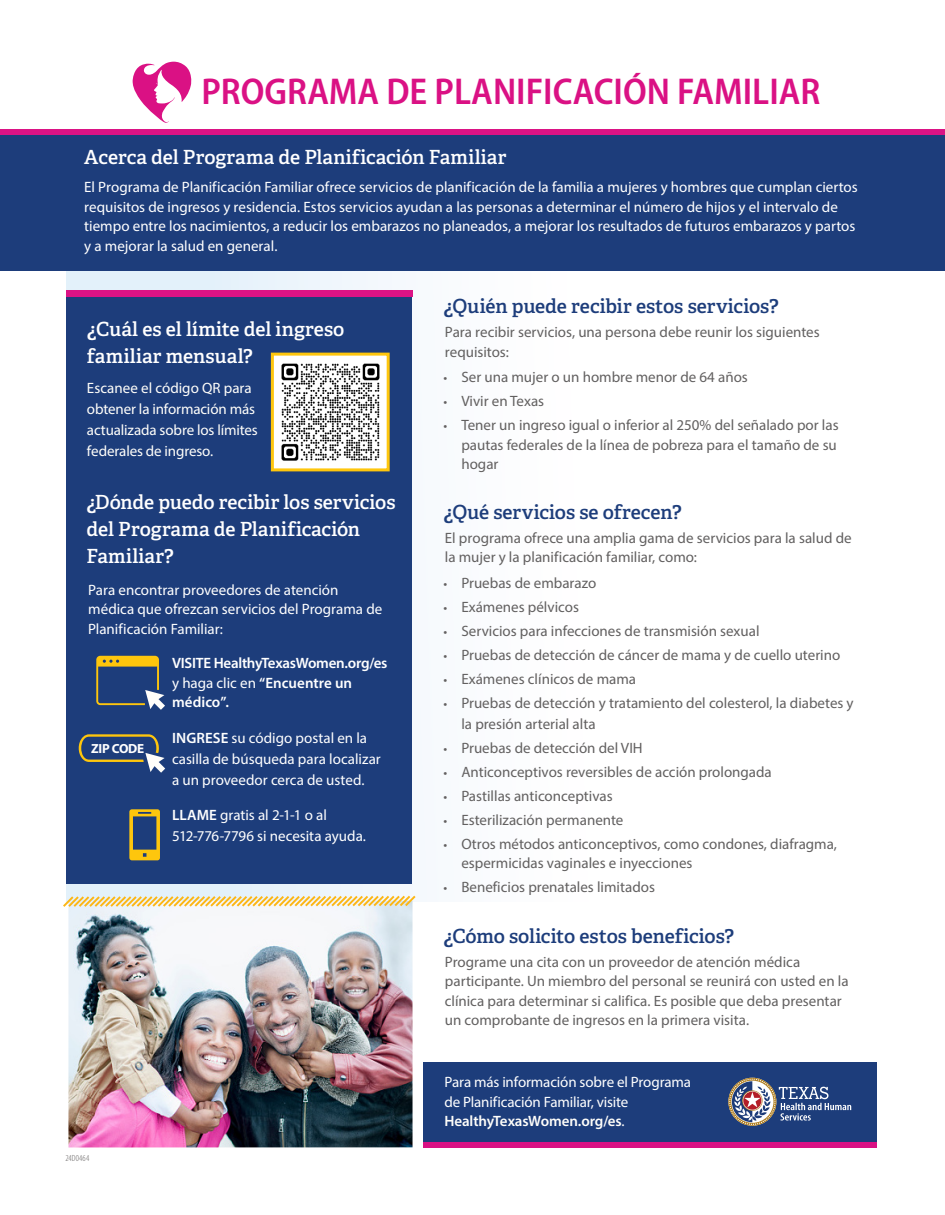
<style>
.page{position:relative;width:945px;height:1215px;background:#fff}
.page>*{position:absolute;margin:0;border:0;box-sizing:border-box;transform-origin:0 0}
.t1{font:600 semi-condensed 37.5px "Myriad Pro";color:#da1184}
.t2{font:600 19.5px/27px "Adelle";color:#fff}
.t3{font:600 19.5px "Adelle";color:#1d3d7b}
.t4{font:15px/19.5px "Myriad Pro";color:#626060}
.t5{font:15px/19.5px "Myriad Pro";color:#fff}
.t6{font:15px/21px "Myriad Pro";letter-spacing:-.01em;color:#fffefa}
.t7{font:600 15px/19.5px "Myriad Pro";letter-spacing:-.015em;color:#fff}
.t8{font:700 13.2px "Myriad Pro";letter-spacing:-.02em;color:#fff}
.t9{font:300 condensed 9px "Myriad Pro";letter-spacing:.02em;color:#636060}
.s1{font-weight:400}
.s2{font-weight:600}
.s3{color:#fffefa}
.s4{font-size:13.5px;color:#636060}
.s5{font-weight:600;color:#fffefa}
</style>
<div class="page">
<div style="left:0;top:132px;width:945px;height:139px;background:#1d3d7b"></div>
<div style="left:0;top:129px;width:945px;height:5px;background:#db1385"></div>
<div style="left:66px;top:291px;width:346px;height:593px;background:#1d3d7b"></div>
<img style="left:275px;top:357px;width:111px;height:110px">
<div style="left:271px;top:353px;width:119px;height:118px;border:3px solid #fec60d"></div>
<svg style="left:78px;top:734px;width:87px;height:39px"></svg>
<svg style="left:96px;top:656px;width:69px;height:54px"></svg>
<svg style="left:129px;top:809px;width:31px;height:51px"></svg>
<img style="left:68px;top:909px;width:345px;height:239px">
<div style="left:66px;top:291px;width:347px;height:6px;background:#db1385"></div>
<svg style="left:63px;top:894px;width:353px;height:15px"></svg>
<svg style="left:133px;top:62px;width:59px;height:61px"></svg>
<div style="left:424px;top:1063px;width:453px;height:79px;background:#1d3d7b"></div>
<div style="left:424px;top:1142px;width:453px;height:6px;background:#da1184"></div>
<svg style="left:728px;top:1078px;width:123px;height:48px"></svg>
<h1 class="t1" style="left:201px;top:68px;width:621px">PROGRAMA DE PLANIFICACIÓN FAMILIAR</h1>
<h2 class="t2" style="left:84px;top:144px;width:424px">Acerca del Programa de Planificación Familiar</h2>
<p class="t5" style="left:84px;top:177px;width:775px">El Programa de Planificación Familiar ofrece servicios de planificación de la familia a mujeres y hombres que cumplan ciertos requisitos de ingresos y residencia. Estos servicios ayudan a las personas a determinar el número de hijos y el intervalo de tiempo entre los nacimientos, a reducir los embarazos no planeados, a mejorar los resultados de futuros embarazos y partos y a mejorar la salud en general.</p>
<h2 class="t2" style="left:87px;top:316px;width:259px">¿Cuál es el límite del ingreso familiar mensual?</h2>
<p class="t6" style="left:87px;top:377px;width:172px">Escanee el código QR para obtener la información más actualizada sobre los límites federales de ingreso.</p>
<h2 class="t2" style="left:87px;top:489px;width:310px">¿Dónde puedo recibir los servicios del Programa de Planificación<br>Familiar?</h2>
<p class="t5" style="left:88px;top:580px;width:296px">Para encontrar proveedores de atención médica que ofrezcan servicios del Programa de<br>Planificación Familiar:</p>
<p class="t7" style="left:172px;top:653px;width:217px">VISITE HealthyTexasWomen.org/es <span class="s1">y haga clic en</span> “Encuentre un médico”.</p>
<p class="t5" style="left:172px;top:728px;width:210px;line-height:21px"><span class="s2">INGRESE</span> su código postal en la casilla de búsqueda para localizar a un proveedor cerca de usted<span class="s3">.</span></p>
<p class="t5" style="left:172px;top:804px;width:195px;line-height:21px"><span class="s2">LLAME</span> gratis al 2-1-1 o al<br>512-776-7796 si necesita ayuda.</p>
<p class="t8" style="left:232px;top:673px;width:55px">ZIP CODE</p>
<p class="t8" style="left:91px;top:739px;width:55px">ZIP CODE</p>
<p class="t9" style="left:65px;top:1152px;width:25px">24D0464</p>
<h2 class="t3" style="left:443px;top:294px;width:337px">¿Quién puede recibir estos servicios?</h2>
<p class="t4" style="left:445px;top:322px;width:376px">Para recibir servicios, una persona debe reunir los siguientes requisitos:</p>
<p class="t4" style="left:443px;top:367px;width:306px"><span class="s4">•</span> Ser una mujer o un hombre menor de 64 años</p>
<p class="t4" style="left:443px;top:391px;width:102px"><span class="s4">•</span> Vivir en Texas</p>
<p class="t4" style="left:461px;top:415px;width:379px;text-align:justify;text-indent:-18px"><span class="s4">•</span> Tener un ingreso igual o inferior al 250% del señalado por las pautas federales de la línea de pobreza para el tamaño de su hogar</p>
<h2 class="t3" style="left:443px;top:500px;width:240px">¿Qué servicios se ofrecen?</h2>
<p class="t4" style="left:445px;top:528px;width:408px">El programa ofrece una amplia gama de servicios para la salud de la mujer y la planificación familiar, como:</p>
<p class="t4" style="left:443px;top:573px;width:154px"><span class="s4">•</span> Pruebas de embarazo</p>
<p class="t4" style="left:443px;top:597px;width:137px"><span class="s4">•</span> Exámenes pélvicos</p>
<p class="t4" style="left:443px;top:621px;width:318px"><span class="s4">•</span> Servicios para infecciones de transmisión sexual</p>
<p class="t4" style="left:443px;top:645px;width:398px"><span class="s4">•</span> Pruebas de detección de cáncer de mama y de cuello uterino</p>
<p class="t4" style="left:443px;top:669px;width:194px"><span class="s4">•</span> Exámenes clínicos de mama</p>
<p class="t4" style="left:461px;top:692px;width:394px;line-height:21px;text-indent:-18px"><span class="s4">•</span> Pruebas de detección y tratamiento del colesterol, la diabetes y la presión arterial alta</p>
<p class="t4" style="left:443px;top:738px;width:201px"><span class="s4">•</span> Pruebas de detección del VIH</p>
<p class="t4" style="left:443px;top:762px;width:330px"><span class="s4">•</span> Anticonceptivos reversibles de acción prolongada</p>
<p class="t4" style="left:443px;top:786px;width:171px"><span class="s4">•</span> Pastillas anticonceptivas</p>
<p class="t4" style="left:443px;top:810px;width:182px"><span class="s4">•</span> Esterilización permanente</p>
<p class="t4" style="left:461px;top:834px;width:377px;text-indent:-18px"><span class="s4">•</span> Otros métodos anticonceptivos, como condones, diafragma, espermicidas vaginales e inyecciones</p>
<p class="t4" style="left:443px;top:877px;width:213px"><span class="s4">•</span> Beneficios prenatales limitados</p>
<h2 class="t3" style="left:443px;top:924px;width:292px">¿Cómo solicito estos beneficios?</h2>
<p class="t4" style="left:445px;top:952px;width:405px">Programe una cita con un proveedor de atención médica participante. Un miembro del personal se reunirá con usted en la clínica para determinar si califica. Es posible que deba presentar un comprobante de ingresos en la primera visita.</p>
<p class="t5" style="left:445px;top:1072px;width:248px">Para más información sobre el Programa de Planificación Familiar, visite<br><span class="s5">HealthyTexasWomen.org/es</span><span class="s3">.</span></p>
</div>
